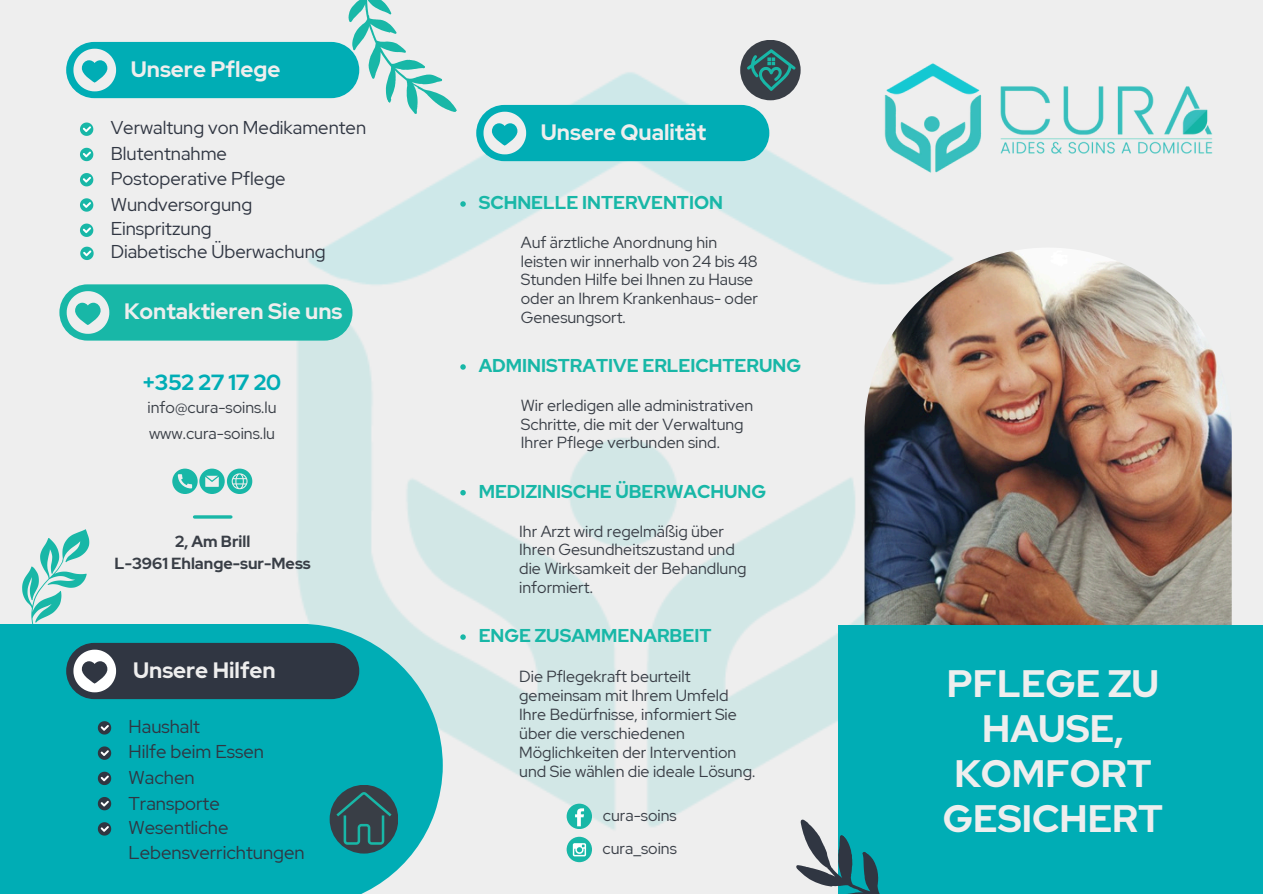
<style>
.page{position:relative;width:1263px;height:894px;background:#fff}
.page>*{position:absolute;margin:0;border:0;box-sizing:border-box;transform-origin:0 0}
.t1{font:700 38.1px/45px "Red Hat Display";color:#eee;text-align:center}
.t2{font:700 22.2px "Red Hat Display";color:#eee}
.t3{font:700 21.9px "Red Hat Display";color:#00adb5}
.t4{font:18.6px/25.2px "Red Hat Display";color:#303642}
.t5{font:700 18.6px "Red Hat Display";color:#18b7a7}
.t6{font:16.05px/18.6px "Red Hat Display";color:#393e46}
.t7{font:700 16.05px/21.9px "Red Hat Display";color:#393e46;text-align:center}
</style>
<div class="page">
<div style="left:0;top:0;width:1263px;height:893px;background:#eee"></div>
<img style="left:280px;top:43px;width:584px;height:807px">
<img style="left:864px;top:259px;width:368px;height:366px">
<div style="left:838px;top:625px;width:425px;height:268px;background:#00adb5"></div>
<svg style="left:22px;top:529px;width:67px;height:94px"></svg>
<svg style="left:0;top:623px;width:443px;height:270px;background:#11b1b9"></svg>
<svg style="left:80px;top:122px;width:13px;height:14px"></svg>
<svg style="left:80px;top:148px;width:13px;height:13px"></svg>
<svg style="left:80px;top:173px;width:13px;height:13px"></svg>
<svg style="left:80px;top:198px;width:13px;height:14px"></svg>
<svg style="left:80px;top:223px;width:13px;height:14px"></svg>
<div style="left:59px;top:284px;width:293px;height:56px;background:#18b7a7;border-radius:28px"></div>
<svg style="left:67px;top:291px;width:42px;height:43px"></svg>
<svg style="left:172px;top:468px;width:80px;height:26px"></svg>
<hr style="left:195px;top:515px;width:36px;height:3px;background:#18b7a7">
<div style="left:740px;top:40px;width:61px;height:60px;background:#393e46;border-radius:50%"></div>
<svg style="left:321px;top:0;width:141px;height:140px"></svg>
<svg style="left:772px;top:810px;width:108px;height:83px"></svg>
<img style="left:797px;top:43px;width:416px;height:216px">
<svg style="left:747px;top:49px;width:48px;height:42px"></svg>
<div style="left:476px;top:105px;width:293px;height:56px;background:#00adb5;border-radius:28px"></div>
<svg style="left:483px;top:112px;width:43px;height:42px"></svg>
<div style="left:66px;top:42px;width:293px;height:56px;background:#00adb5;border-radius:28px"></div>
<svg style="left:73px;top:49px;width:43px;height:42px"></svg>
<div style="left:66px;top:642px;width:293px;height:57px;background:#303642;border-radius:28px"></div>
<svg style="left:73px;top:649px;width:43px;height:43px"></svg>
<div style="left:330px;top:784px;width:68px;height:69px;background:#393e46;border-radius:50%"></div>
<svg style="left:336px;top:791px;width:55px;height:53px"></svg>
<svg style="left:98px;top:721px;width:13px;height:13px"></svg>
<svg style="left:98px;top:746px;width:13px;height:13px"></svg>
<svg style="left:98px;top:771px;width:13px;height:13px"></svg>
<svg style="left:98px;top:796px;width:13px;height:14px"></svg>
<svg style="left:98px;top:822px;width:13px;height:13px"></svg>
<svg style="left:80px;top:246px;width:14px;height:14px"></svg>
<svg style="left:567px;top:836px;width:25px;height:25px"></svg>
<svg style="left:573px;top:842px;width:13px;height:14px"></svg>
<div style="left:567px;top:803px;width:25px;height:25px;background:#18b7a7;border-radius:50%"></div>
<svg style="left:460px;top:201px;width:6px;height:6px"></svg>
<svg style="left:460px;top:364px;width:6px;height:5px"></svg>
<svg style="left:460px;top:490px;width:6px;height:5px"></svg>
<svg style="left:460px;top:634px;width:6px;height:5px"></svg>
<svg style="left:575px;top:808px;width:9px;height:18px"></svg>
<h3 class="t2" style="left:131px;top:54px;width:151px">Unsere Pflege</h3>
<h3 class="t4" style="left:111px;top:115px;width:257px">Verwaltung von Medikamenten</h3>
<p class="t4" style="left:111px;top:140px;width:118px">Blutentnahme</p>
<h3 class="t4" style="left:111px;top:166px;width:176px">Postoperative Pflege</h3>
<p class="t4" style="left:111px;top:192px;width:143px">Wundversorgung</p>
<h3 class="t4" style="left:111px;top:216px;width:103px">Einspritzung</h3>
<p class="t4" style="left:111px;top:239px;width:217px">Diabetische Überwachung</p>
<p class="t2" style="left:124px;top:296px;width:220px">Kontaktieren Sie uns</p>
<p class="t3" style="left:143px;top:367px;width:140px">+352 27 17 20</p>
<p class="t6" style="left:148px;top:398px;width:130px">info@cura-soins.lu</p>
<p class="t6" style="left:149px;top:424px;width:128px">www.cura-soins.lu</p>
<p class="t7" style="left:115px;top:530px;width:198px">2, Am Brill<br>L-3961 Ehlange-sur-Mess</p>
<p class="t2" style="left:133px;top:654px;width:144px">Unsere Hilfen</p>
<p class="t4" style="left:129px;top:713px;width:73px">Haushalt</p>
<h3 class="t4" style="left:129px;top:738px;width:137px">Hilfe beim Essen</h3>
<p class="t4" style="left:129px;top:764px;width:68px">Wachen</p>
<h3 class="t4" style="left:129px;top:790px;width:93px">Transporte</h3>
<p class="t4" style="left:129px;top:814px;width:178px">Wesentliche<br>Lebensverrichtungen</p>
<p class="t2" style="left:541px;top:117px;width:167px">Unsere Qualität</p>
<p class="t5" style="left:479px;top:190px;width:246px">SCHNELLE INTERVENTION</p>
<p class="t6" style="left:521px;top:233px;width:239px">Auf ärztliche Anordnung hin leisten wir innerhalb von 24 bis 48<br>Stunden Hilfe bei Ihnen zu Hause oder an Ihrem Krankenhaus- oder<br>Genesungsort.</p>
<p class="t5" style="left:479px;top:353px;width:324px">ADMINISTRATIVE ERLEICHTERUNG</p>
<p class="t6" style="left:521px;top:396px;width:234px">Wir erledigen alle administrativen<br>Schritte, die mit der Verwaltung<br>Ihrer Pflege verbunden sind.</p>
<h2 class="t5" style="left:479px;top:478px;width:289px">MEDIZINISCHE ÜBERWACHUNG</h2>
<p class="t6" style="left:519px;top:521px;width:229px">Ihr Arzt wird regelmäßig über<br>Ihren Gesundheitszustand und die Wirksamkeit der Behandlung informiert.</p>
<p class="t5" style="left:479px;top:623px;width:234px">ENGE ZUSAMMENARBEIT</p>
<p class="t6" style="left:519px;top:666px;width:237px;line-height:19.2px">Die Pflegekraft beurteilt gemeinsam mit Ihrem Umfeld<br>Ihre Bedürfnisse, informiert Sie über die verschiedenen<br>Möglichkeiten der Intervention und Sie wählen die ideale Lösung.</p>
<p class="t6" style="left:603px;top:805px;width:75px">cura-soins</p>
<p class="t6" style="left:603px;top:838px;width:76px">cura_soins</p>
<h2 class="t1" style="left:943px;top:661px;width:222px">PFLEGE ZU<br>HAUSE,<br>KOMFORT<br>GESICHERT</h2>
</div>
